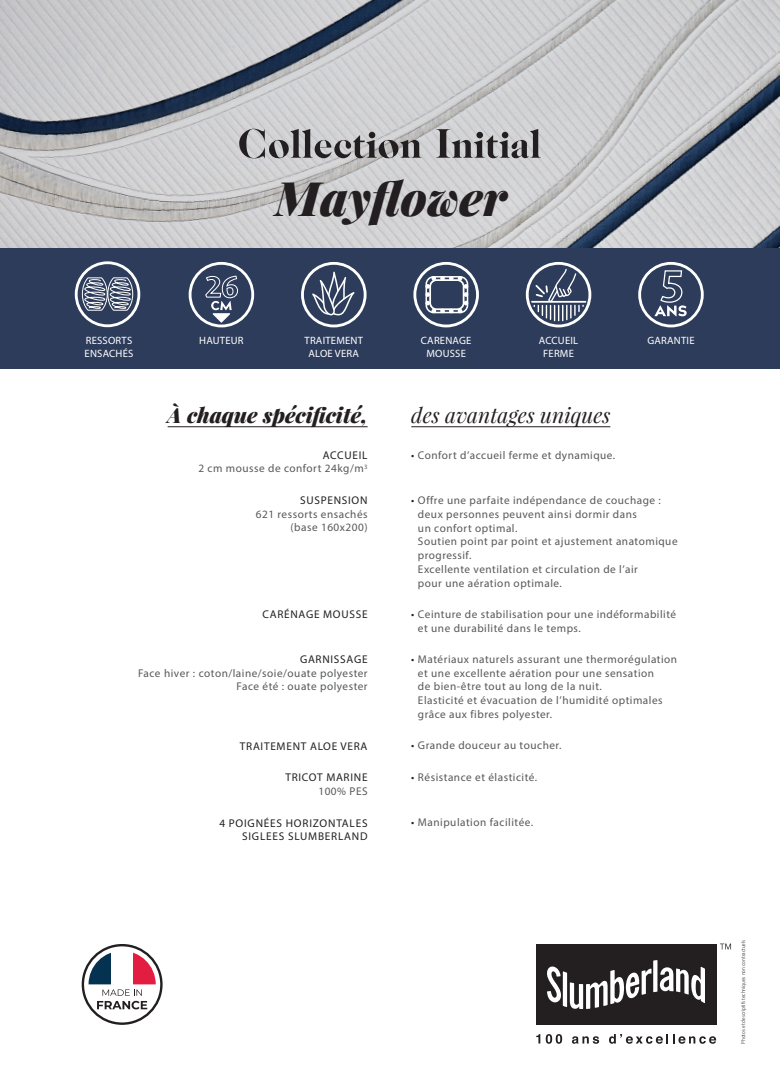
<style>
.page{position:relative;width:780px;height:1088px;background:#fff}
.page>*{position:absolute;margin:0;border:0;box-sizing:border-box;transform-origin:0 0}
.titre{font:italic 900 47.5px "Playfair Display";color:#231f20}
.t1{font:italic 900 21px "Playfair Display";color:#231f20}
.t2{font:italic 21px "Playfair Display";color:#231f20}
.Textes_avantages{font:11.25px/13.8px "Myriad Pro";letter-spacing:.045em;color:#57585a}
.TEXTE_SPECI_texte{font:11.25px/13.8px "Myriad Pro";letter-spacing:.045em;color:#57585a;text-align:right}
.TEXTE_SPECI_texte-2{font:11.25px/13.8px "Myriad Pro";letter-spacing:.07em;color:#231f20;text-align:right}
.TEXT_SPECIFICITE_BOL{font:11.25px "Myriad Pro";letter-spacing:.065em;color:#231f20}
.TEXTE_SPECICITE_BOLD{font:11.25px "Myriad Pro";letter-spacing:.065em;color:#231f20}
.TEXTE_PICTO{font:10.62px/12.5px "Myriad Pro";letter-spacing:.02em;color:#fff;text-align:center}
.t3{font:5.62px "Myriad Pro";color:#57585a;scale:.9 1}
.s1{color:#57585a}
.s2{color:#231f20}
</style>
<div class="page">
<div style="left:536px;top:943px;width:180px;height:81px;background:#231f20"></div>
<svg style="left:547px;top:960px;width:158px;height:49px"></svg>
<svg style="left:720px;top:943px;width:11px;height:6px"></svg>
<svg style="left:536px;top:1034px;width:26px;height:10px"></svg>
<svg style="left:572px;top:1036px;width:27px;height:8px"></svg>
<svg style="left:609px;top:1034px;width:107px;height:10px"></svg>
<img style="left:0;top:0;width:780px;height:248px">
<div style="left:0;top:248px;width:780px;height:121px;background:#2d3c5b"></div>
<hr style="left:411px;top:426px;width:199px;height:1px;background:#231f20">
<hr style="left:168px;top:426px;width:199px;height:1px;background:#231f20">
<svg style="left:239px;top:129px;width:182px;height:30px"></svg>
<svg style="left:436px;top:129px;width:104px;height:29px"></svg>
<div style="left:75px;top:261px;width:65px;height:66px;border:3px solid #fff;border-radius:50%"></div>
<svg style="left:82px;top:277px;width:51px;height:34px"></svg>
<svg style="left:638px;top:262px;width:65px;height:65px"></svg>
<svg style="left:526px;top:262px;width:65px;height:65px"></svg>
<svg style="left:413px;top:262px;width:66px;height:65px"></svg>
<svg style="left:301px;top:262px;width:65px;height:65px"></svg>
<svg style="left:189px;top:262px;width:65px;height:65px"></svg>
<svg style="left:88px;top:951px;width:23px;height:33px"></svg>
<svg style="left:133px;top:951px;width:23px;height:33px"></svg>
<svg style="left:97px;top:989px;width:50px;height:20px"></svg>
<div style="left:82px;top:944px;width:81px;height:81px;border:2px solid #231f20;border-radius:50%"></div>
<p class="titre" style="left:275px;top:165px;width:233px">Mayflower</p>
<p class="TEXTE_PICTO" style="left:85px;top:334px;width:50px;text-align:left">RESSORTS<br>ENSACHÉS</p>
<p class="TEXTE_PICTO" style="left:539px;top:334px;width:41px">ACCUEIL</p>
<p class="TEXTE_PICTO" style="left:647px;top:334px;width:49px">GARANTIE</p>
<p class="TEXTE_PICTO" style="left:421px;top:334px;width:52px">CARENAGE<br>MOUSSE</p>
<p class="TEXTE_PICTO" style="left:199px;top:334px;width:46px">HAUTEUR</p>
<p class="TEXTE_PICTO" style="left:304px;top:334px;width:60px">TRAITEMENT<br>ALOE VERA</p>
<p class="TEXTE_PICTO" style="left:543px;top:347px;width:32px">FERME</p>
<h2 class="t1" style="left:168px;top:401px;width:201px">À chaque spécificité,</h2>
<h2 class="t2" style="left:411px;top:401px;width:200px">des avantages uniques</h2>
<p class="TEXT_SPECIFICITE_BOL" style="left:323px;top:448px;width:46px">ACCUEIL</p>
<p class="TEXTE_SPECI_texte" style="left:198px;top:461px;width:171px">2 cm mousse de confort 24kg/m<sup>3</sup></p>
<p class="TEXT_SPECIFICITE_BOL" style="left:300px;top:493px;width:69px">SUSPENSION</p>
<p class="TEXTE_SPECI_texte" style="left:256px;top:507px;width:113px">621 ressorts ensachés (base 160x200)</p>
<p class="TEXTE_SPECICITE_BOLD" style="left:262px;top:607px;width:107px">CARÉNAGE MOUSSE</p>
<p class="TEXT_SPECIFICITE_BOL" style="left:300px;top:652px;width:69px">GARNISSAGE</p>
<p class="TEXTE_SPECI_texte" style="left:138px;top:666px;width:231px">Face hiver : coton/laine/soie/ouate polyester<br>Face été : ouate polyester</p>
<p class="TEXTE_SPECI_texte-2" style="left:240px;top:739px;width:129px">TRAITEMENT ALOE VERA</p>
<p class="TEXTE_SPECI_texte-2" style="left:285px;top:770px;width:84px">TRICOT MARINE<br><span class="s1">100% PES</span></p>
<p class="TEXTE_SPECI_texte-2" style="left:219px;top:816px;width:150px">4 POIGNÉES HORIZONTALES<br>SIGLEES SLUMBERLAND</p>
<p class="Textes_avantages" style="left:411px;top:448px;width:205px"><span class="s2">•</span> Confort d’accueil ferme et dynamique.</p>
<p class="Textes_avantages" style="left:418px;top:493px;width:261px;text-indent:-7px"><span class="s2">•</span> Offre une parfaite indépendance de couchage : deux personnes peuvent ainsi dormir dans<br>un confort optimal.<br>Soutien point par point et ajustement anatomique progressif.<br>Excellente ventilation et circulation de l’air<br>pour une aération optimale.</p>
<p class="Textes_avantages" style="left:418px;top:607px;width:260px;text-indent:-7px"><span class="s2">•</span> Ceinture de stabilisation pour une indéformabilité et une durabilité dans le temps.</p>
<p class="Textes_avantages" style="left:418px;top:652px;width:261px;text-indent:-7px"><span class="s2">•</span> Matériaux naturels assurant une thermorégulation et une excellente aération pour une sensation<br>de bien-être tout au long de la nuit.<br>Elasticité et évacuation de l’humidité optimales grâce aux fibres polyester.</p>
<p class="Textes_avantages" style="left:411px;top:738px;width:152px"><span class="s2">•</span> Grande douceur au toucher.</p>
<p class="Textes_avantages" style="left:411px;top:770px;width:127px"><span class="s2">•</span> Résistance et élasticité.</p>
<p class="Textes_avantages" style="left:411px;top:815px;width:123px"><span class="s2">•</span> Manipulation facilitée.</p>
<p class="t3" style="left:739px;top:1044px;width:117px;rotate:-90deg">Photos et descriptifs techniques non contractuels</p>
</div>
